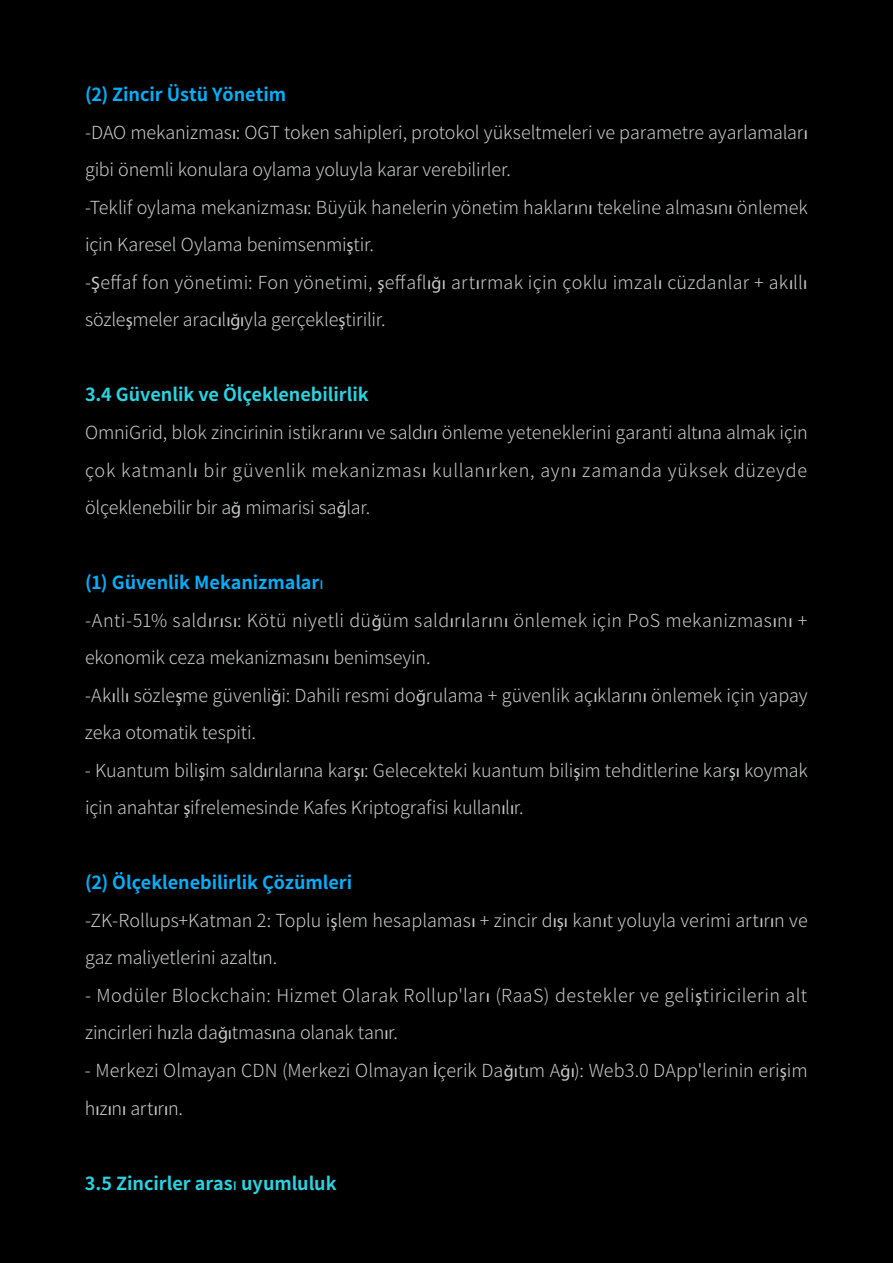
<style>
.page{position:relative;width:893px;height:1263px;background:#000}
.page>*{position:absolute;margin:0;border:0;box-sizing:border-box;transform-origin:0 0}
.t1{font:300 18px/37.5px "Source Han Sans CN";letter-spacing:-.005em;color:#c8c9c9}
.t2{font:300 18px/37.5px "Source Han Sans CN";letter-spacing:.02em;color:#c8c9c9}
.t3{font:700 18px "Source Han Sans CN";letter-spacing:-.005em;color:#28d3e2}
.s1{font-weight:700;color:#05aef9}
.s2{font-family:"Myriad Pro";font-weight:400}
.s3{font-weight:700;color:#28d3e2}
.s4{font-family:"Myriad Pro";font-weight:400;color:#05aef9}
</style>
<div class="page">
<p class="t1" style="left:85px;top:76px;width:724px"><span class="s1">(2) Zincir Üstü Yönetim<br></span>-DAO mekanizmas<span class="s2">ı</span>: OGT token sahipleri, protokol yükseltmeleri ve parametre ayarlamalar<span class="s2">ı </span>gibi önemli konulara oylama yoluyla karar verebilirler.<br>-Teklif oylama mekanizmas<span class="s2">ı</span>: Büyük hanelerin yönetim haklar<span class="s2">ı</span>n<span class="s2">ı</span> tekeline almas<span class="s2">ı</span>n<span class="s2">ı</span> önlemek için Karesel Oylama benimsenmi<span class="s2">ş</span>tir.<br>-<span class="s2">Ş</span>effaf fon yönetimi: Fon yönetimi, <span class="s2">ş</span>effafl<span class="s2">ığı</span> art<span class="s2">ı</span>rmak için çoklu imzal<span class="s2">ı</span> cüzdanlar + ak<span class="s2">ı</span>ll<span class="s2">ı </span>sözle<span class="s2">ş</span>meler arac<span class="s2">ı</span>l<span class="s2">ığı</span>yla gerçekle<span class="s2">ş</span>tirilir.</p>
<p class="t1" style="left:85px;top:376px;width:724px"><span class="s3">3.4 Güvenlik ve Ölçeklenebilirlik<br></span>OmniGrid, blok zincirinin istikrar<span class="s2">ı</span>n<span class="s2">ı</span> ve sald<span class="s2">ı</span>r<span class="s2">ı</span> önleme yeteneklerini garanti alt<span class="s2">ı</span>na almak için çok katmanl<span class="s2">ı</span> bir güvenlik mekanizmas<span class="s2">ı</span> kullan<span class="s2">ı</span>rken, ayn<span class="s2">ı</span> zamanda yüksek düzeyde ölçeklenebilir bir a<span class="s2">ğ</span> mimarisi sa<span class="s2">ğ</span>lar.</p>
<p class="t1" style="left:85px;top:564px;width:724px"><span class="s1">(1) Güvenlik Mekanizmalar</span><span class="s4">ı<br></span>-Anti-51% sald<span class="s2">ı</span>r<span class="s2">ı</span>s<span class="s2">ı</span>: Kötü niyetli dü<span class="s2">ğ</span>üm sald<span class="s2">ı</span>r<span class="s2">ı</span>lar<span class="s2">ı</span>n<span class="s2">ı</span> önlemek için PoS mekanizmas<span class="s2">ı</span>n<span class="s2">ı</span> + ekonomik ceza mekanizmas<span class="s2">ı</span>n<span class="s2">ı</span> benimseyin.<br>-Ak<span class="s2">ı</span>ll<span class="s2">ı</span> sözle<span class="s2">ş</span>me güvenli<span class="s2">ğ</span>i: Dahili resmi do<span class="s2">ğ</span>rulama + güvenlik aç<span class="s2">ı</span>klar<span class="s2">ı</span>n<span class="s2">ı</span> önlemek için yapay zeka otomatik tespiti.</p>
<p class="t1" style="left:85px;top:752px;width:724px">- Kuantum bili<span class="s2">ş</span>im sald<span class="s2">ı</span>r<span class="s2">ı</span>lar<span class="s2">ı</span>na kar<span class="s2">şı</span>: Gelecekteki kuantum bili<span class="s2">ş</span>im tehditlerine kar<span class="s2">şı</span> koymak için anahtar <span class="s2">ş</span>ifrelemesinde Kafes Kriptografisi kullan<span class="s2">ı</span>l<span class="s2">ı</span>r.</p>
<p class="t1" style="left:85px;top:864px;width:724px"><span class="s1">(2) Ölçeklenebilirlik Çözümleri<br></span>-ZK-Rollups+Katman 2: Toplu i<span class="s2">ş</span>lem hesaplamas<span class="s2">ı</span> + zincir d<span class="s2">ışı</span> kan<span class="s2">ı</span>t yoluyla verimi art<span class="s2">ı</span>r<span class="s2">ı</span>n ve gaz maliyetlerini azalt<span class="s2">ı</span>n.</p>
<p class="t2" style="left:85px;top:977px;width:724px">- Modüler Blockchain: Hizmet Olarak Rollup'lar<span class="s2">ı</span> (RaaS) destekler ve geli<span class="s2">ş</span>tiricilerin alt zincirleri h<span class="s2">ı</span>zla da<span class="s2">ğı</span>tmas<span class="s2">ı</span>na olanak tan<span class="s2">ı</span>r.</p>
<p class="t1" style="left:85px;top:1052px;width:724px">- Merkezi Olmayan CDN (Merkezi Olmayan <span class="s2">İ</span>çerik Da<span class="s2">ğı</span>t<span class="s2">ı</span>m A<span class="s2">ğı</span>): Web3.0 DApp'lerinin eri<span class="s2">ş</span>im h<span class="s2">ı</span>z<span class="s2">ı</span>n<span class="s2">ı</span> art<span class="s2">ı</span>r<span class="s2">ı</span>n.</p>
<p class="t3" style="left:85px;top:1173px;width:253px">3.5 Zincirler aras<span class="s2">ı</span> uyumluluk</p>
</div>
